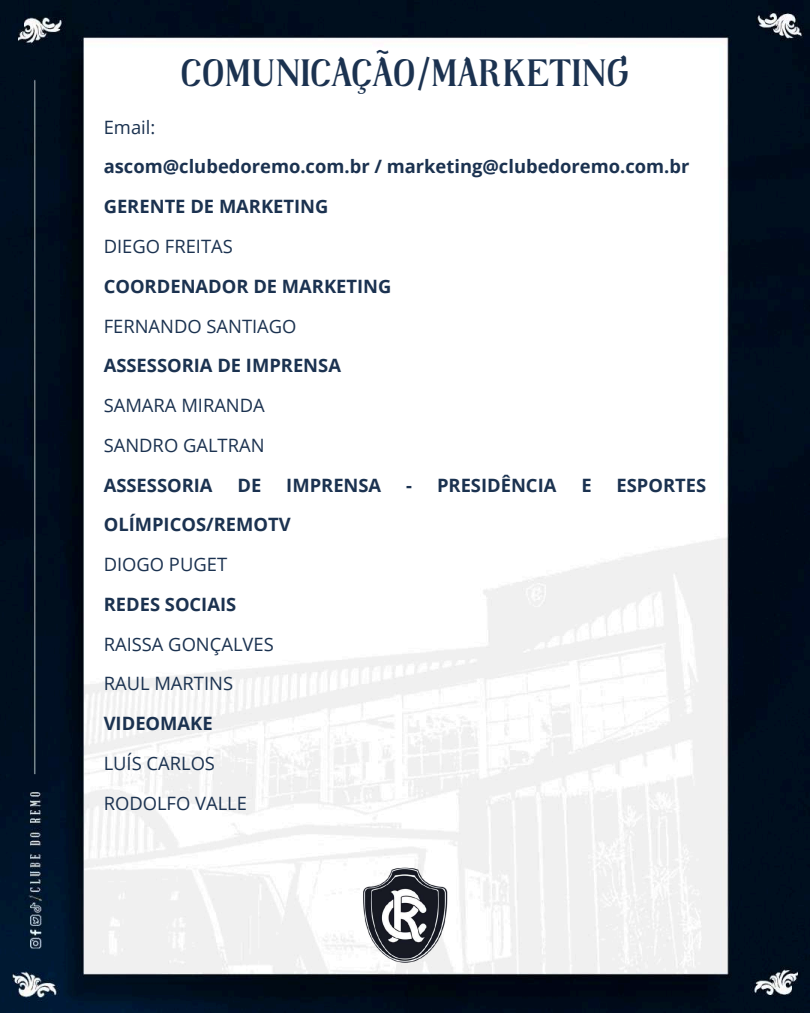
<style>
.page{position:relative;width:810px;height:1013px;background:#fff}
.page>*{position:absolute;margin:0;border:0;box-sizing:border-box;transform-origin:0 0}
.t1{font:700 39.1px "Tropikal";color:#1b3250}
.t2{font:700 18.4px/39.8px "Open Sans";color:#1b3250}
.t3{font:18.4px/39.8px "Open Sans";color:#1b3250}
</style>
<div class="page">
<img style="left:0;top:0;width:810px;height:1012px">
<img style="left:335px;top:845px;width:140px;height:139px">
<h1 class="t1" style="left:181px;top:56px;width:450px">COMUNICAÇÃO/MARKETING</h1>
<p class="t3" style="left:104px;top:107px;width:53px">Email:</p>
<p class="t2" style="left:104px;top:146px;width:587px">ascom@clubedoremo.com.br / marketing@clubedoremo.com.br<br>GERENTE DE MARKETING</p>
<p class="t3" style="left:104px;top:226px;width:131px">DIEGO FREITAS</p>
<p class="t2" style="left:104px;top:266px;width:289px">COORDENADOR DE MARKETING</p>
<p class="t3" style="left:104px;top:305px;width:194px">FERNANDO SANTIAGO</p>
<p class="t2" style="left:104px;top:345px;width:239px">ASSESSORIA DE IMPRENSA</p>
<p class="t3" style="left:104px;top:385px;width:163px">SAMARA MIRANDA<br>SANDRO GALTRAN</p>
<p class="t2" style="left:104px;top:464px;width:110px">ASSESSORIA</p>
<p class="t2" style="left:238px;top:464px;width:25px">DE</p>
<p class="t2" style="left:286px;top:464px;width:97px">IMPRENSA</p>
<p class="t2" style="left:406px;top:464px;width:152px">- PRESIDÊNCIA</p>
<p class="t2" style="left:581px;top:464px;width:12px">E</p>
<p class="t2" style="left:616px;top:464px;width:91px">ESPORTES</p>
<p class="t2" style="left:104px;top:504px;width:188px">OLÍMPICOS/REMOTV</p>
<p class="t3" style="left:104px;top:544px;width:125px">DIOGO PUGET</p>
<p class="t2" style="left:104px;top:584px;width:134px">REDES SOCIAIS</p>
<p class="t3" style="left:104px;top:623px;width:172px">RAISSA GONÇALVES<br>RAUL MARTINS</p>
<p class="t2" style="left:104px;top:703px;width:110px">VIDEOMAKE</p>
<p class="t3" style="left:104px;top:743px;width:145px">LUÍS CARLOS<br>RODOLFO VALLE</p>
</div>
